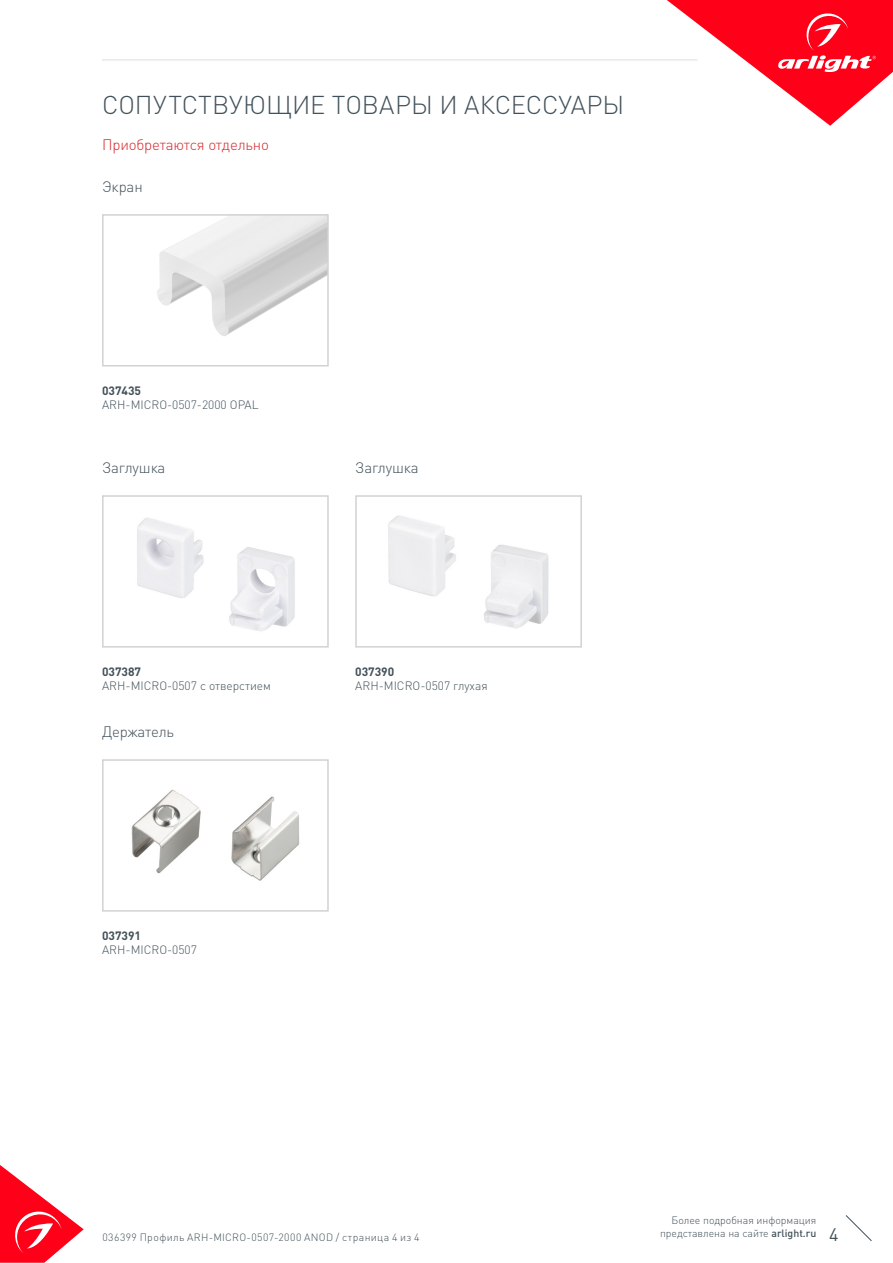
<style>
.page{position:relative;width:893px;height:1263px;background:#fff}
.page>*{position:absolute;margin:0;border:0;box-sizing:border-box;transform-origin:0 0}
.t1{font:300 25.5px "DIN Pro";color:#425159}
.t2{font:18px "DIN Pro";color:#425159}
.t3{font:300 15px "DIN Pro";letter-spacing:-.01em;color:#425159}
.t4{font:300 15px "DIN Pro";letter-spacing:-.01em;color:#d5262a}
.t5{font:300 12px/14.4px "DIN Pro";color:#425159}
.t6{font:300 10.5px "DIN Pro";color:#425159}
.t7{font:300 10.5px "DIN Pro";letter-spacing:.04em;color:#425159}
.s1{font-weight:700}
.s2{font-weight:500}
</style>
<div class="page">
<svg style="left:0;top:1165px;width:84px;height:98px"></svg>
<svg style="left:845px;top:1215px;width:27px;height:26px"></svg>
<svg style="left:667px;top:0;width:226px;height:126px"></svg>
<hr style="left:102px;top:60px;width:595px;height:1px;background:#dcdddf">
<img style="left:157px;top:217px;width:169px;height:119px">
<div style="left:102px;top:214px;width:227px;height:152px;border:2px solid #d1d2d4"></div>
<img style="left:137px;top:517px;width:158px;height:114px">
<div style="left:102px;top:495px;width:227px;height:153px;border:2px solid #d1d2d4"></div>
<img style="left:388px;top:515px;width:161px;height:114px">
<div style="left:355px;top:495px;width:227px;height:153px;border:2px solid #d1d2d4"></div>
<img style="left:131px;top:789px;width:169px;height:92px">
<div style="left:102px;top:759px;width:227px;height:153px;border:2px solid #d1d2d4"></div>
<p class="t1" style="left:102px;top:87px;width:524px">СОПУТСТВУЮЩИЕ ТОВАРЫ И АКСЕССУАРЫ</p>
<p class="t4" style="left:102px;top:134px;width:168px">Приобретаются отдельно</p>
<p class="t3" style="left:102px;top:177px;width:42px">Экран</p>
<p class="t5" style="left:102px;top:383px;width:158px"><span class="s1">037435<br></span>ARH-MICRO-0507-2000 OPAL</p>
<p class="t3" style="left:102px;top:458px;width:65px">Заглушка</p>
<p class="t3" style="left:355px;top:458px;width:65px">Заглушка</p>
<p class="t5" style="left:102px;top:664px;width:170px"><span class="s1">037387<br></span>ARH-MICRO-0507 с отверстием</p>
<p class="t5" style="left:355px;top:664px;width:134px"><span class="s1">037390<br></span>ARH-MICRO-0507 глухая</p>
<p class="t3" style="left:102px;top:722px;width:73px">Держатель</p>
<p class="t5" style="left:102px;top:928px;width:96px"><span class="s1">037391<br></span>ARH-MICRO-0507</p>
<p class="t6" style="left:672px;top:1213px;width:146px">Более подробная информация</p>
<p class="t6" style="left:660px;top:1226px;width:158px">представлена на сайте <span class="s2">arlight.ru</span></p>
<p class="t7" style="left:102px;top:1230px;width:319px">036399 Профиль ARH-MICRO-0507-2000 ANOD / страница 4 из 4</p>
<h2 class="t2" style="left:829px;top:1222px;width:11px">4</h2>
</div>
